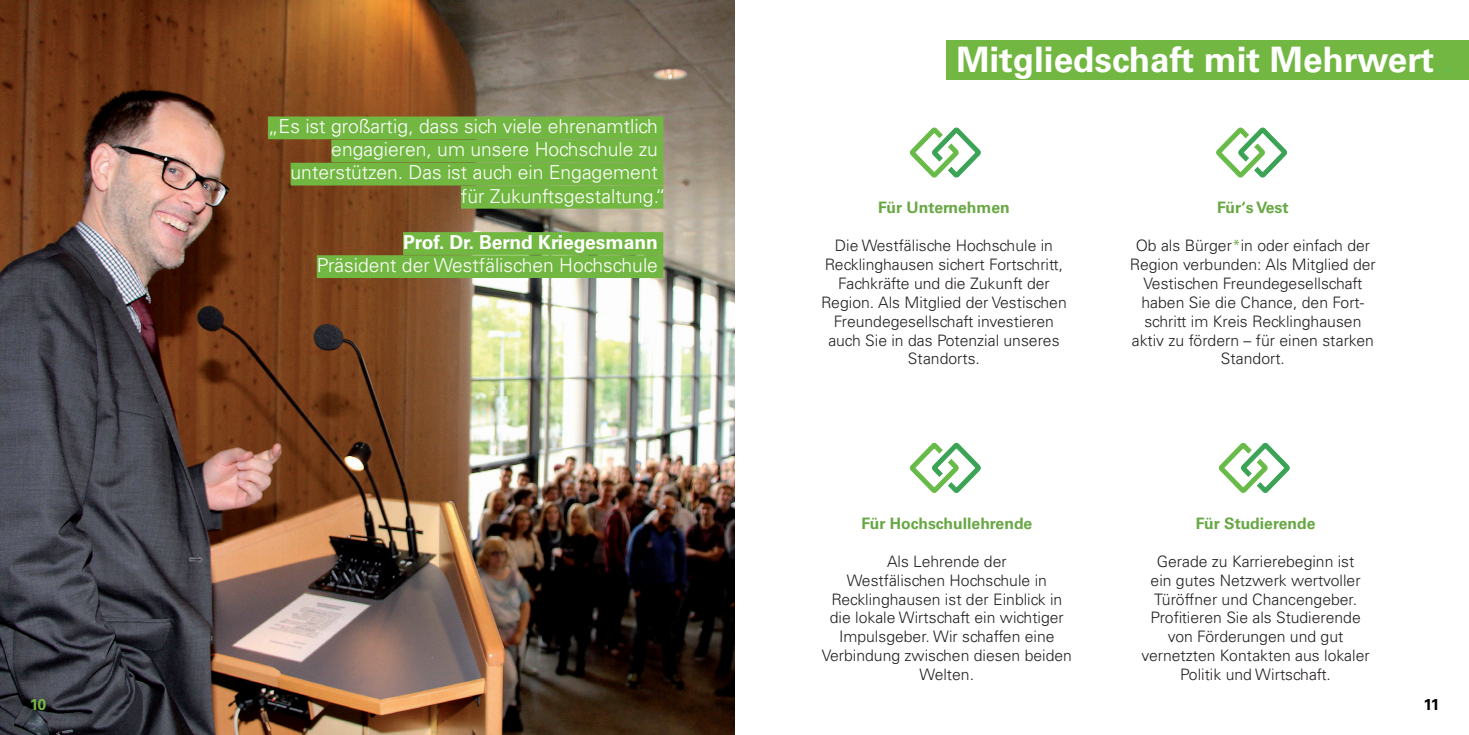
<style>
.page{position:relative;width:1469px;height:735px;background:#fff}
.page>*{position:absolute;margin:0;border:0;box-sizing:border-box;transform-origin:0 0}
.t1{font:700 35px "Univers LT Std";color:#fff}
.t2{font:300 19.25px/23.1px "Univers LT Std";color:#fff;text-align:right}
.t3{font:300 15.75px/18.9px "Univers LT Std";color:#231f20;text-align:center}
.t4{font:700 15.75px "Univers LT Std";color:#67a844}
.t5{font:700 15.75px "Univers LT Std";color:#000}
.t6{font:700 15.75px "Univers LT Std";color:#73b743}
.s1{color:#68bb48}
.s2{font-weight:700}
.s3{font-weight:300;color:#68bb48}
.s4{color:#67a844}
</style>
<div class="page">
<div style="left:946px;top:40px;width:522px;height:39px;background:#73b743"></div>
<img style="left:0;top:0;width:734px;height:734px">
<svg style="left:910px;top:127px;width:71px;height:51px"></svg>
<div style="left:268px;top:116px;width:395px;height:23px;background:#73b743"></div>
<div style="left:331px;top:139px;width:332px;height:23px;background:#73b743"></div>
<div style="left:290px;top:163px;width:373px;height:22px;background:#73b743"></div>
<div style="left:461px;top:186px;width:202px;height:22px;background:#73b743"></div>
<div style="left:403px;top:232px;width:260px;height:23px;background:#73b743"></div>
<div style="left:317px;top:255px;width:346px;height:23px;background:#73b743"></div>
<svg style="left:1218px;top:442px;width:72px;height:51px"></svg>
<svg style="left:910px;top:442px;width:71px;height:51px"></svg>
<svg style="left:1216px;top:127px;width:71px;height:51px"></svg>
<p class="t6" style="left:30px;top:694px;width:18px">10</p>
<p class="t2" style="left:268px;top:115px;width:399px">„Es ist großartig, dass sich viele ehrenamtlich<span class="s1">. </span>engagieren, um unsere Hochschule zu<span class="s1">. </span>unterstützen. Das ist auch ein Engagement<span class="s1">. </span>für Zukunftsgestaltung.“<span class="s1">.</span></p>
<p class="t2" style="left:317px;top:230px;width:348px"><span class="s2">Prof. Dr. Bernd Kriegesmann</span><span class="s1">.<br></span>Präsident der Westfälischen Hochschule<span class="s1">.</span></p>
<h1 class="t1" style="left:956px;top:39px;width:508px">Mitgliedschaft mit Mehrwert<span class="s1">..</span><span class="s3">.</span></h1>
<p class="t4" style="left:878px;top:198px;width:133px">Für Unternehmen</p>
<p class="t3" style="left:821px;top:236px;width:247px">Die Westfälische Hochschule in<br>Recklinghausen sichert Fortschritt,<br>Fachkräfte und die Zukunft der<br>Region. Als Mitglied der Vestischen<br>Freundegesellschaft investieren auch Sie in das Potenzial unseres<br>Standorts.</p>
<p class="t4" style="left:1217px;top:198px;width:73px">Für‘s Vest</p>
<p class="t3" style="left:1129px;top:236px;width:247px">Ob als Bürger<span class="s4">*</span>in oder einfach der<br>Region verbunden: Als Mitglied der<br>Vestischen Freundegesellschaft haben Sie die Chance, den Fort&shy;schritt im Kreis Recklinghausen aktiv zu fördern – für einen starken<br>Standort.</p>
<p class="t4" style="left:861px;top:513px;width:172px">Für Hochschullehrende</p>
<p class="t3" style="left:821px;top:551px;width:252px">Als Lehrende der<br>Westfälischen Hochschule in<br>Recklinghausen ist der Einblick in die lokale Wirtschaft ein wichtiger<br>Impulsgeber. Wir schaffen eine<br>Verbindung zwischen diesen beiden<br>Welten.</p>
<p class="t4" style="left:1195px;top:513px;width:121px">Für Studierende</p>
<p class="t3" style="left:1141px;top:551px;width:230px">Gerade zu Karrierebeginn ist<br>ein gutes Netzwerk wertvoller<br>Türöffner und Chancengeber.<br>Profitieren Sie als Studierende von Förderungen und gut vernetzten Kontakten aus lokaler<br>Politik und Wirtschaft.</p>
<p class="t5" style="left:1423px;top:694px;width:18px">11</p>
</div>
